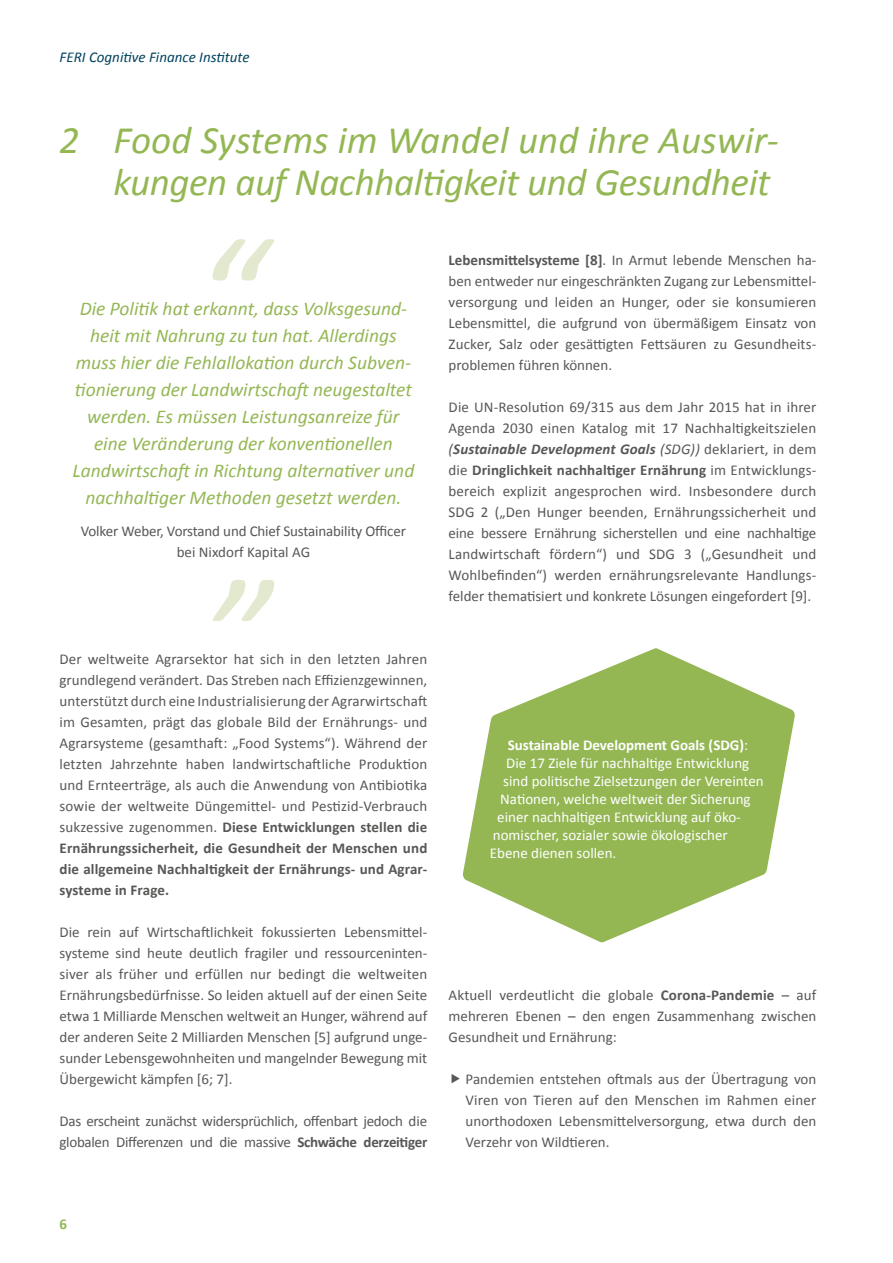
<style>
.page{position:relative;width:893px;height:1263px;background:#fff}
.page>*{position:absolute;margin:0;border:0;box-sizing:border-box;transform-origin:0 0}
.t1{font:italic 39px/42px "Calibri";letter-spacing:-.01em;color:#94b754;text-align:right}
.t2{font:italic 19.5px/27px "Calibri";color:#94b754;text-align:center}
.t3{font:15px/21px "Calibri";color:#575756;text-align:justify}
.t4{font:15px "Calibri";color:#fff}
.t5{font:15px/21px "Calibri";letter-spacing:-.02em;color:#575756}
.t6{font:700 15px "Calibri";color:#fff}
.t7{font:italic 15px "Calibri";color:#00425e}
.t8{font:700 15px "Calibri";color:#94b754}
.s1{font-weight:700}
.s2{font-style:italic}
.s3{font-weight:700;font-style:italic}
.s4{font-weight:400}
</style>
<div class="page">
<svg style="left:213px;top:239px;width:61px;height:42px"></svg>
<svg style="left:213px;top:580px;width:61px;height:41px"></svg>
<svg style="left:463px;top:648px;width:332px;height:294px;fill:#94b754"></svg>
<p class="t7" style="left:60px;top:47px;width:191px">FERI Cognitive Finance Institute</p>
<h1 class="t1" style="left:60px;top:117px;width:721px">2 Food Systems im Wandel und ihre Auswir&shy;kungen auf Nachhaltigkeit und Gesundheit</h1>
<p class="t2" style="left:72px;top:294px;width:343px">Die Politik hat erkannt, dass Volksgesund&shy;heit mit Nahrung zu tun hat. Allerdings muss hier die Fehlallokation durch Subven&shy;tionierung der Landwirtschaft neugestaltet werden. Es müssen Leistungsanreize für eine Veränderung der konventionellen Landwirtschaft in Richtung alternativer und nachhaltiger Methoden gesetzt werden.</p>
<p class="t3" style="left:81px;top:520px;width:327px;text-align:center">Volker Weber, Vorstand und Chief Sustainability Officer bei Nixdorf Kapital AG</p>
<p class="t3" style="left:60px;top:648px;width:369px">Der weltweite Agrarsektor hat sich in den letzten Jahren grundlegend verändert. Das Streben nach Effizienzgewinnen, unterstützt durch eine Industrialisierung der Agrarwirtschaft im Gesamten, prägt das globale Bild der Ernährungs- und Agrarsysteme (gesamthaft: „Food Systems“). Während der letzten Jahrzehnte haben landwirtschaftliche Produktion und Ernteerträge, als auch die Anwendung von Antibiotika sowie der weltweite Düngemittel- und Pestizid-Verbrauch sukzessive zugenommen. <span class="s1">Diese Entwicklungen stellen die Ernährungssicherheit, die Gesundheit der Menschen und die allgemeine Nachhaltigkeit der Ernährungs- und Agrar&shy;systeme in Frage.</span></p>
<p class="t3" style="left:60px;top:921px;width:369px">Die rein auf Wirtschaftlichkeit fokussierten Lebensmittel&shy;systeme sind heute deutlich fragiler und ressourceninten&shy;siver als früher und erfüllen nur bedingt die weltweiten Ernährungsbedürfnisse. So leiden aktuell auf der einen Seite etwa 1 Milliarde Menschen weltweit an Hunger, während auf der anderen Seite 2 Milliarden Menschen [5] aufgrund unge&shy;sunder Lebensgewohnheiten und mangelnder Bewegung mit Übergewicht kämpfen [6; 7].</p>
<p class="t5" style="left:60px;top:1110px;width:369px">Das erscheint zunächst widersprüchlich, offenbart jedoch die globalen Differenzen und die massive <span class="s1">Schwäche derzeitiger</span></p>
<p class="t3" style="left:449px;top:249px;width:369px"><span class="s1">Lebensmittelsysteme [8]</span>. In Armut lebende Menschen ha&shy;ben entweder nur eingeschränkten Zugang zur Lebensmittel&shy;versorgung und leiden an Hunger, oder sie konsumieren Lebensmittel, die aufgrund von übermäßigem Einsatz von Zucker, Salz oder gesättigten Fettsäuren zu Gesundheits&shy;problemen führen können.</p>
<p class="t3" style="left:449px;top:396px;width:369px">Die UN-Resolution 69/315 aus dem Jahr 2015 hat in ihrer Agenda 2030 einen Katalog mit 17 Nachhaltigkeitszielen <span class="s2">(</span><span class="s3">Sustainable Development Goals</span> <span class="s2">(SDG))</span> deklariert, in dem die <span class="s1">Dringlichkeit nachhaltiger Ernährung</span> im Entwicklungs&shy;bereich explizit angesprochen wird. Insbesondere durch SDG 2 („Den Hunger beenden, Ernährungssicherheit und eine bessere Ernährung sicherstellen und eine nachhaltige Landwirtschaft fördern“) und SDG 3 („Gesundheit und Wohlbefinden“) werden ernährungsrelevante Handlungs&shy;felder thematisiert und konkrete Lösungen eingefordert [9].</p>
<p class="t6" style="left:508px;top:734px;width:242px">Sustainable Development Goals (SDG)<span class="s4">:</span></p>
<p class="t4" style="left:506px;top:752px;width:245px">Die 17 Ziele für nachhaltige Entwicklung</p>
<p class="t4" style="left:503px;top:770px;width:262px">sind politische Zielsetzungen der Vereinten</p>
<p class="t4" style="left:500px;top:788px;width:252px">Nationen, welche weltweit der Sicherung</p>
<p class="t4" style="left:497px;top:806px;width:245px">einer nachhaltigen Entwicklung auf öko-</p>
<p class="t4" style="left:493px;top:824px;width:236px">nomischer, sozialer sowie ökologischer</p>
<p class="t4" style="left:490px;top:842px;width:128px">Ebene dienen sollen.</p>
<p class="t3" style="left:449px;top:984px;width:369px">Aktuell verdeutlicht die globale <span class="s1">Corona-Pandemie</span> – auf mehreren Ebenen – den engen Zusammenhang zwischen Gesundheit und Ernährung:</p>
<p class="t3" style="left:466px;top:1068px;width:352px">Pandemien entstehen oftmals aus der Übertragung von Viren von Tieren auf den Menschen im Rahmen einer unorthodoxen Lebensmittelversorgung, etwa durch den Verzehr von Wildtieren.</p>
<p class="t8" style="left:60px;top:1213px;width:9px">6</p>
</div>
